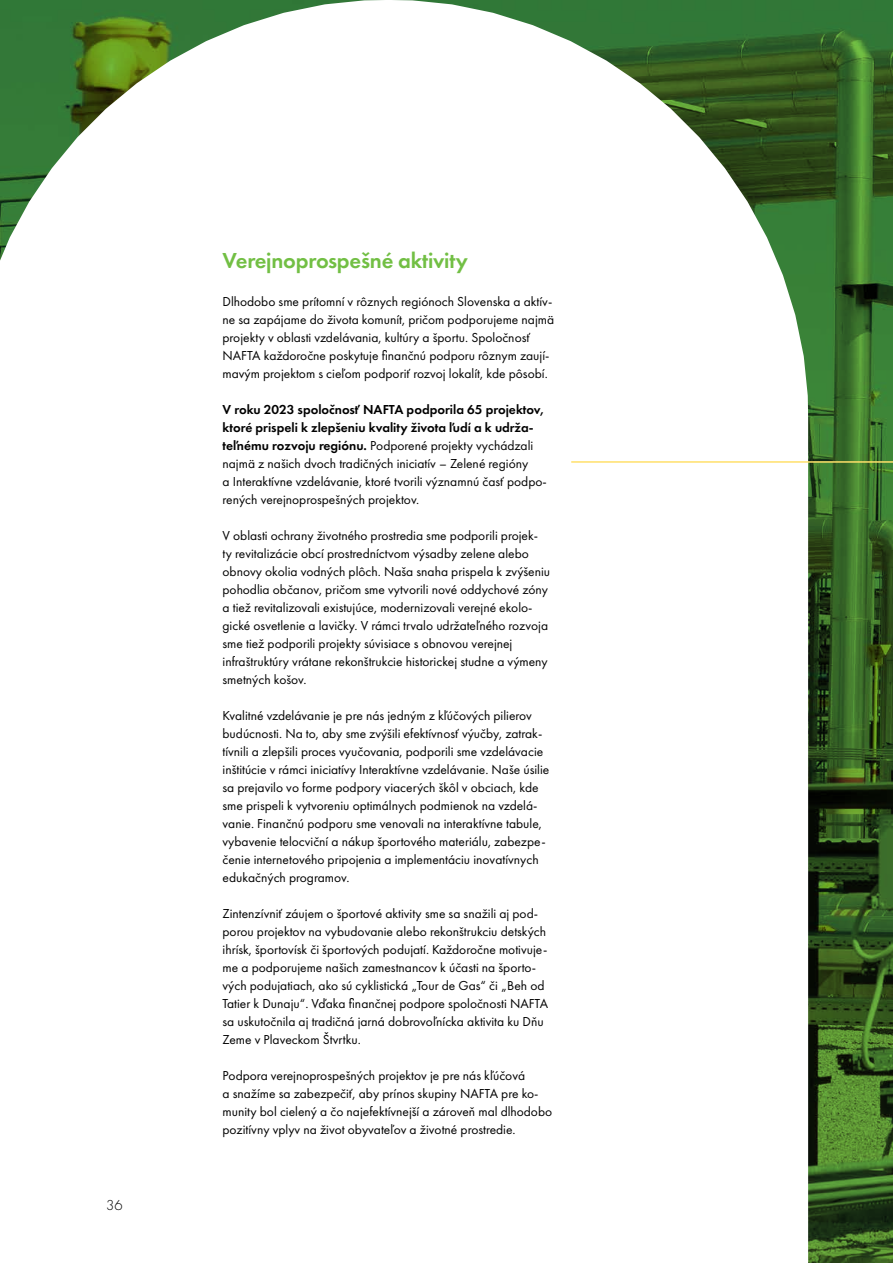
<style>
.page{position:relative;width:893px;height:1263px;background:#fff}
.page>*{position:absolute;margin:0;border:0;box-sizing:border-box;transform-origin:0 0}
.t1{font:600 22.5px "Futura PT";letter-spacing:-.01em;color:#72bf44}
.t2{font:300 15px "Futura PT";color:#000}
.t3{font:13.5px/18px "Futura PT";color:#000}
.s1{font-weight:600}
</style>
<div class="page">
<svg style="left:808px;top:0;width:85px;height:1263px;background:#346024"></svg>
<svg style="left:0;top:0;width:808px;height:406px"></svg>
<hr style="left:571px;top:461px;width:322px;height:2px;background:#ffe06a">
<p class="t2" style="left:106px;top:1196px;width:18px">36</p>
<h1 class="t1" style="left:223px;top:246px;width:247px">Verejnoprospešné aktivity</h1>
<p class="t3" style="left:223px;top:292px;width:333px">Dlhodobo sme prítomní v rôznych regiónoch Slovenska a aktív&shy;ne sa zapájame do života komunít, pričom podporujeme najmä projekty v oblasti vzdelávania, kultúry a športu. Spoločnosť NAFTA každoročne poskytuje finančnú podporu rôznym zaují&shy;mavým projektom s cieľom podporiť rozvoj lokalít, kde pôsobí.</p>
<p class="t3" style="left:223px;top:400px;width:326px"><span class="s1">V roku 2023 spoločnosť NAFTA podporila 65 projektov, ktoré prispeli k zlepšeniu kvality života ľudí a k udrža&shy;teľnému rozvoju regiónu.</span> Podporené projekty vychádzali najmä z našich dvoch tradičných iniciatív – Zelené regióny<br>a Interaktívne vzdelávanie, ktoré tvorili významnú časť podpo&shy;rených verejnoprospešných projektov.</p>
<p class="t3" style="left:223px;top:526px;width:329px">V oblasti ochrany životného prostredia sme podporili projek&shy;ty revitalizácie obcí prostredníctvom výsadby zelene alebo obnovy okolia vodných plôch. Naša snaha prispela k zvýšeniu pohodlia občanov, pričom sme vytvorili nové oddychové zóny a tiež revitalizovali existujúce, modernizovali verejné ekolo&shy;gické osvetlenie a lavičky. V rámci trvalo udržateľného rozvoja sme tiež podporili projekty súvisiace s obnovou verejnej infraštruktúry vrátane rekonštrukcie historickej studne a výmeny smetných košov.</p>
<p class="t3" style="left:223px;top:706px;width:328px">Kvalitné vzdelávanie je pre nás jedným z kľúčových pilierov budúcnosti. Na to, aby sme zvýšili efektívnosť výučby, zatrak&shy;tívnili a zlepšili proces vyučovania, podporili sme vzdelávacie inštitúcie v rámci iniciatívy Interaktívne vzdelávanie. Naše úsilie sa prejavilo vo forme podpory viacerých škôl v obciach, kde sme prispeli k vytvoreniu optimálnych podmienok na vzdelá&shy;vanie. Finančnú podporu sme venovali na interaktívne tabule, vybavenie telocviční a nákup športového materiálu, zabezpe&shy;čenie internetového pripojenia a implementáciu inovatívnych edukačných programov.</p>
<p class="t3" style="left:223px;top:904px;width:327px">Zintenzívniť záujem o športové aktivity sme sa snažili aj pod&shy;porou projektov na vybudovanie alebo rekonštrukciu detských ihrísk, športovísk či športových podujatí. Každoročne motivuje&shy;me a podporujeme našich zamestnancov k účasti na športo&shy;vých podujatiach, ako sú cyklistická „Tour de Gas“ či „Beh od Tatier k Dunaju“. Vďaka finančnej podpore spoločnosti NAFTA sa uskutočnila aj tradičná jarná dobrovoľnícka aktivita ku Dňu Zeme v Plaveckom Štvrtku.</p>
<p class="t3" style="left:223px;top:1066px;width:331px">Podpora verejnoprospešných projektov je pre nás kľúčová<br>a snažíme sa zabezpečiť, aby prínos skupiny NAFTA pre ko&shy;munity bol cielený a čo najefektívnejší a zároveň mal dlhodobo pozitívny vplyv na život obyvateľov a životné prostredie.</p>
</div>
